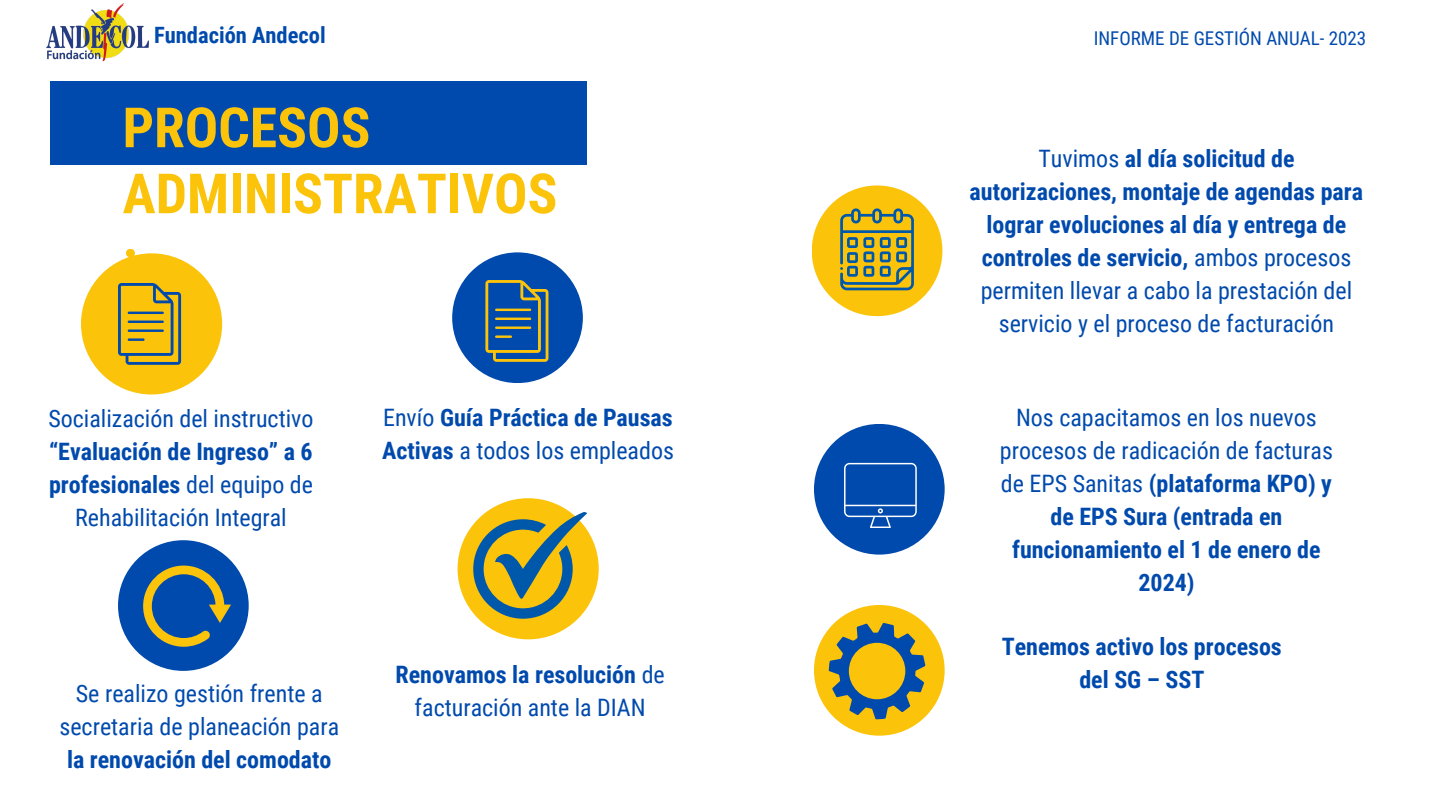
<style>
.page{position:relative;width:1440px;height:810px;background:#fff}
.page>*{position:absolute;margin:0;border:0;box-sizing:border-box;transform-origin:0 0}
.t1{font:700 55.5px/66px "Roboto Condensed";color:#fcc30b}
.t2{font:700 24px/33px "Roboto Condensed";color:#004aad;text-align:center}
.t3{font:24px/33px "Roboto Condensed";color:#004aad;text-align:center}
.t4{font:700 22.5px "Roboto Condensed";color:#004aad}
.t5{font:19px "Roboto Condensed";color:#004aad}
.s1{font-weight:400}
.s2{font-weight:700}
</style>
<div class="page">
<div style="left:452px;top:252px;width:131px;height:131px;background:#004aad;border-radius:50%"></div>
<div style="left:50px;top:81px;width:537px;height:83px;background:#004aad"></div>
<div style="left:812px;top:185px;width:130px;height:131px;background:#fcc30b;border-radius:50%"></div>
<div style="left:814px;top:424px;width:131px;height:131px;background:#004aad;border-radius:50%"></div>
<div style="left:814px;top:605px;width:131px;height:131px;background:#fcc30b;border-radius:50%"></div>
<div style="left:81px;top:253px;width:141px;height:142px;background:#fcc30b;border-radius:50%"></div>
<svg style="left:844px;top:463px;width:73px;height:65px"></svg>
<svg style="left:829px;top:623px;width:96px;height:96px"></svg>
<img style="left:46px;top:3px;width:103px;height:59px">
<div style="left:458px;top:498px;width:141px;height:141px;background:#fcc30b;border-radius:50%"></div>
<svg style="left:473px;top:512px;width:114px;height:107px"></svg>
<svg style="left:840px;top:208px;width:74px;height:82px"></svg>
<svg style="left:485px;top:280px;width:63px;height:82px"></svg>
<svg style="left:81px;top:283px;width:100px;height:82px"></svg>
<div style="left:118px;top:540px;width:131px;height:131px;background:#004aad;border-radius:50%"></div>
<svg style="left:143px;top:566px;width:88px;height:81px"></svg>
<p class="t4" style="left:154px;top:22px;width:173px">Fundación Andecol</p>
<p class="t5" style="left:1094px;top:28px;width:274px">INFORME DE GESTIÓN ANUAL- 2023</p>
<h1 class="t1" style="left:123px;top:95px;width:436px">PROCESOS<br>ADMINISTRATIVOS :</h1>
<p class="t3" style="left:48px;top:403px;width:267px">Socialización del instructivo</p>
<p class="t2" style="left:49px;top:436px;width:266px">“Evaluación de Ingreso” a 6 profesionales <span class="s1">del equipo de<br>Rehabilitación Integral</span></p>
<p class="t2" style="left:382px;top:402px;width:293px;text-align:left"><span class="s1">Envío</span> Guía Práctica de Pausas<br>Activas <span class="s1">a todos los empleados</span></p>
<p class="t3" style="left:60px;top:678px;width:281px">Se realizo gestión frente a secretaria de planeación para</p>
<p class="t2" style="left:67px;top:744px;width:266px">la renovación del comodato</p>
<p class="t3" style="left:396px;top:658px;width:271px"><span class="s2">Renovamos la resolución</span> de facturación ante la DIAN</p>
<p class="t2" style="left:970px;top:142px;width:395px"><span class="s1">Tuvimos</span> al día solicitud de autorizaciones, montaje de agendas para lograr evoluciones al día y entrega de controles de servicio, <span class="s1">ambos procesos permiten llevar a cabo la prestación del servicio y el proceso de facturación</span></p>
<p class="t3" style="left:1000px;top:402px;width:335px">Nos capacitamos en los nuevos procesos de radicación de facturas de EPS Sanitas <span class="s2">(plataforma KPO) y de EPS Sura (entrada en funcionamiento el 1 de enero de<br>2024)</span></p>
<p class="t2" style="left:1002px;top:631px;width:282px">Tenemos activo los procesos del SG – SST</p>
</div>
